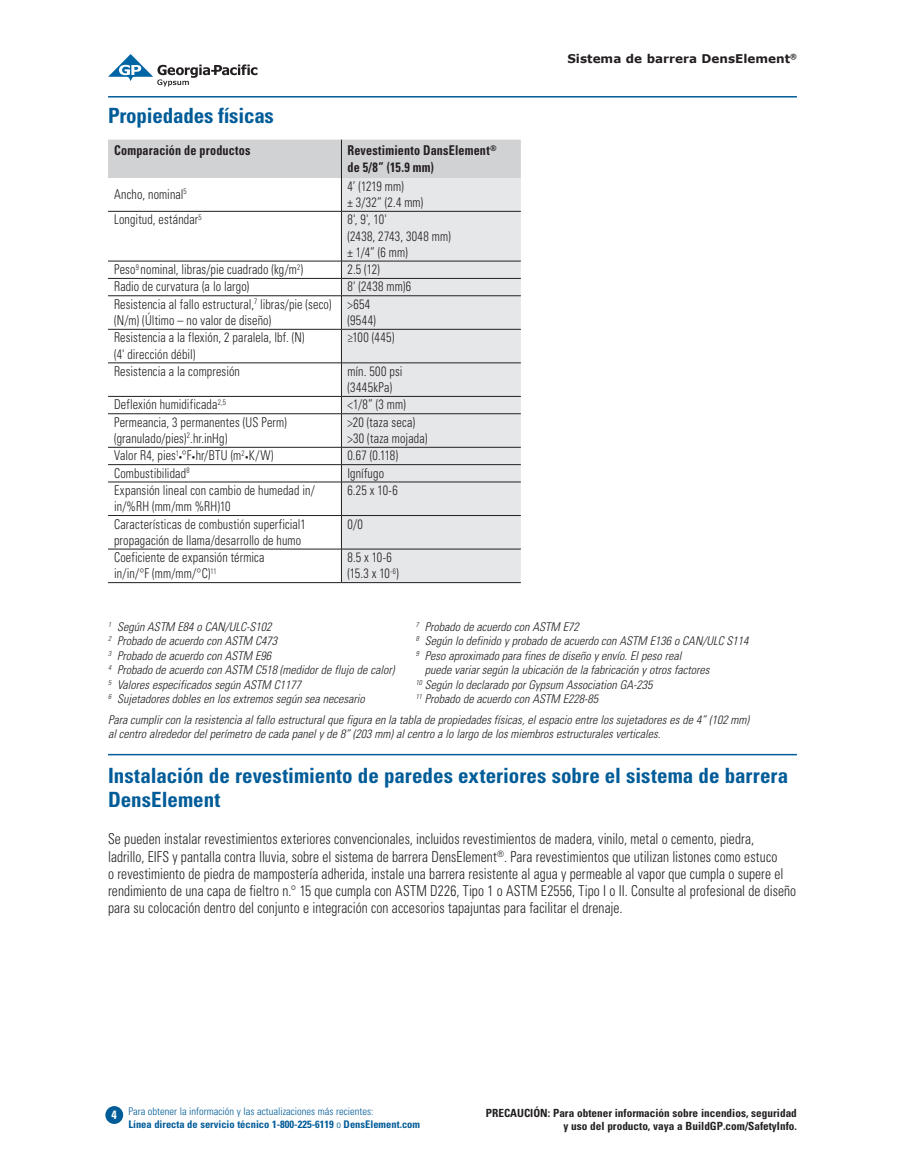
<style>
.page{position:relative;width:905px;height:1175px;background:#fff}
.page>*{position:absolute;margin:0;border:0;box-sizing:border-box;transform-origin:0 0}
.t1{font:700 condensed 21px/24px "Univers LT Std";color:#005c98}
.t2{font:300 condensed 15px/17.2px "Univers LT Std";letter-spacing:.005em;color:#231f20;scale:.9 1}
.t3{font:300 condensed 13.5px/16.2px "Univers LT Std";letter-spacing:.01em;color:#231f20;scale:.9 1}
.t4{font:700 condensed 13.5px/16.2px "Univers LT Std";letter-spacing:.015em;color:#231f20;scale:.9 1}
.t5{font:italic 300 condensed 12px/14.4px "Univers LT Std";color:#231f20}
.t6{font:700 12px "Verdana";color:#231f20}
.t7{font:700 condensed 12px "Univers LT Std";color:#fff}
.t8{font:700 condensed 11.25px/13.5px "Univers LT Std";color:#231f20;text-align:right}
.t9{font:700 condensed 10.5px/12.6px "Univers LT Std";color:#005c98}
.s1{font-size:7.5px}
.s2{font-weight:300}
</style>
<div class="page">
<svg style="left:108px;top:54px;width:149px;height:32px"></svg>
<hr style="left:108px;top:96px;width:688px;height:2px;background:#005c98">
<div style="left:106px;top:1106px;width:16px;height:17px;background:#005c98;border-radius:50%"></div>
<div style="left:105px;top:1106px;width:18px;height:17px;border:2px solid #005c98;border-radius:50%"></div>
<div style="left:108px;top:140px;width:413px;height:38px;background:#d1d2d4"></div>
<div style="left:342px;top:178px;width:179px;height:404px;background:#e6e7e9"></div>
<hr style="left:108px;top:211px;width:233px;height:1px;background:#231f20">
<hr style="left:341px;top:211px;width:180px;height:1px;background:#231f20">
<hr style="left:108px;top:261px;width:233px;height:1px;background:#231f20">
<hr style="left:341px;top:261px;width:180px;height:1px;background:#231f20">
<hr style="left:108px;top:278px;width:233px;height:1px;background:#231f20">
<hr style="left:341px;top:278px;width:180px;height:1px;background:#231f20">
<hr style="left:108px;top:295px;width:233px;height:1px;background:#231f20">
<hr style="left:341px;top:295px;width:180px;height:1px;background:#231f20">
<hr style="left:108px;top:329px;width:233px;height:1px;background:#231f20">
<hr style="left:341px;top:329px;width:180px;height:1px;background:#231f20">
<hr style="left:108px;top:362px;width:233px;height:1px;background:#231f20">
<hr style="left:341px;top:362px;width:180px;height:1px;background:#231f20">
<hr style="left:108px;top:396px;width:233px;height:1px;background:#231f20">
<hr style="left:341px;top:396px;width:180px;height:1px;background:#231f20">
<hr style="left:108px;top:413px;width:233px;height:1px;background:#231f20">
<hr style="left:341px;top:413px;width:180px;height:1px;background:#231f20">
<hr style="left:108px;top:447px;width:233px;height:1px;background:#231f20">
<hr style="left:341px;top:447px;width:180px;height:1px;background:#231f20">
<hr style="left:108px;top:464px;width:233px;height:1px;background:#231f20">
<hr style="left:341px;top:464px;width:180px;height:1px;background:#231f20">
<hr style="left:108px;top:482px;width:233px;height:1px;background:#231f20">
<hr style="left:341px;top:482px;width:180px;height:1px;background:#231f20">
<hr style="left:108px;top:515px;width:233px;height:1px;background:#231f20">
<hr style="left:341px;top:515px;width:180px;height:1px;background:#231f20">
<hr style="left:108px;top:549px;width:233px;height:1px;background:#231f20">
<hr style="left:341px;top:549px;width:180px;height:1px;background:#231f20">
<hr style="left:108px;top:582px;width:233px;height:1px;background:#231f20">
<hr style="left:341px;top:582px;width:180px;height:1px;background:#231f20">
<hr style="left:341px;top:140px;width:1px;height:38px;background:#231f20">
<hr style="left:341px;top:178px;width:1px;height:33px;background:#231f20">
<hr style="left:341px;top:211px;width:1px;height:50px;background:#231f20">
<svg style="left:341px;top:261px;width:1px;height:34px"></svg>
<hr style="left:341px;top:296px;width:1px;height:33px;background:#231f20">
<hr style="left:341px;top:329px;width:1px;height:33px;background:#231f20">
<hr style="left:341px;top:363px;width:1px;height:33px;background:#231f20">
<svg style="left:341px;top:396px;width:1px;height:17px"></svg>
<hr style="left:341px;top:414px;width:1px;height:33px;background:#231f20">
<svg style="left:341px;top:447px;width:1px;height:35px"></svg>
<hr style="left:341px;top:482px;width:1px;height:33px;background:#231f20">
<hr style="left:341px;top:516px;width:1px;height:33px;background:#231f20">
<hr style="left:341px;top:549px;width:1px;height:33px;background:#231f20">
<hr style="left:108px;top:754px;width:688px;height:1px;background:#005c98">
<h1 class="t1" style="left:108px;top:104px;width:167px">Propiedades físicas</h1>
<p class="t4" style="left:114px;top:142px;width:153px">Comparación de productos</p>
<p class="t4" style="left:347px;top:142px;width:167px">Revestimiento DansElement<sup>® </sup>de 5/8” (15.9 mm)</p>
<p class="t3" style="left:114px;top:186px;width:82px">Ancho, nominal<sup>5</sup></p>
<p class="t3" style="left:347px;top:178px;width:86px">4’ (1219 mm)<br>± 3/32” (2.4 mm)</p>
<p class="t3" style="left:114px;top:211px;width:99px">Longitud, estándar<sup>5</sup></p>
<p class="t3" style="left:347px;top:211px;width:116px">8', 9', 10'<br>(2438, 2743, 3048 mm) ± 1/4” (6 mm)</p>
<p class="t3" style="left:114px;top:261px;width:212px">Peso<sup>9</sup> nominal, libras/pie cuadrado (kg/m<sup>2</sup>)</p>
<p class="t3" style="left:347px;top:261px;width:37px">2.5 (12)</p>
<p class="t3" style="left:114px;top:278px;width:152px">Radio de curvatura (a lo largo)</p>
<p class="t3" style="left:347px;top:278px;width:72px">8' (2438 mm)6</p>
<p class="t3" style="left:114px;top:296px;width:243px">Resistencia al fallo estructural,<sup>7</sup> libras/pie (seco) (N/m) (Último – no valor de diseño)</p>
<p class="t3" style="left:347px;top:296px;width:33px">&gt;654 (9544)</p>
<p class="t3" style="left:114px;top:329px;width:213px">Resistencia a la flexión, 2 paralela, lbf. (N) (4' dirección débil)</p>
<p class="t3" style="left:347px;top:329px;width:54px">≥100 (445)</p>
<p class="t3" style="left:114px;top:363px;width:141px">Resistencia a la compresión</p>
<p class="t3" style="left:347px;top:363px;width:63px">mín. 500 psi (3445kPa)</p>
<p class="t3" style="left:114px;top:396px;width:126px">Deflexión humidificada<sup>2,5</sup></p>
<p class="t3" style="left:347px;top:396px;width:66px">&lt;1/8” (3 mm)</p>
<p class="t3" style="left:114px;top:414px;width:193px">Permeancia, 3 permanentes (US Perm) (granulado/pies)<sup>2</sup>.hr.inHg)</p>
<p class="t3" style="left:347px;top:414px;width:90px">&gt;20 (taza seca) &gt;30 (taza mojada)</p>
<p class="t3" style="left:114px;top:447px;width:179px">Valor R4, pies<sup>1</sup><span class="s1">•</span>°F<span class="s1">•</span>hr/BTU (m<sup>2</sup><span class="s1">•</span>K/W)</p>
<p class="t3" style="left:347px;top:447px;width:58px">0.67 (0.118)</p>
<p class="t3" style="left:114px;top:465px;width:85px">Combustibilidad<sup>8</sup></p>
<p class="t3" style="left:347px;top:465px;width:42px">Ignífugo</p>
<p class="t3" style="left:114px;top:482px;width:224px">Expansión lineal con cambio de humedad in/ in/%RH (mm/mm %RH)10</p>
<p class="t3" style="left:347px;top:482px;width:57px">6.25 x 10-6</p>
<p class="t3" style="left:114px;top:515px;width:214px">Características de combustión superficial1 propagación de llama/desarrollo de humo</p>
<p class="t3" style="left:347px;top:515px;width:19px">0/0</p>
<p class="t3" style="left:114px;top:549px;width:169px">Coeficiente de expansión térmica in/in/°F (mm/mm/°C)<sup>11</sup></p>
<p class="t3" style="left:347px;top:549px;width:58px">8.5 x 10-6 (15.3 x 10<sup>-6</sup>)</p>
<p class="t6" style="left:567px;top:51px;width:231px">Sistema de barrera DensElement<sup>®</sup></p>
<p class="t5" style="left:108px;top:619px;width:288px"><sup>1</sup> Según ASTM E84 o CAN/ULC-S102<br><sup>2</sup> Probado de acuerdo con ASTM C473<br><sup>3</sup> Probado de acuerdo con ASTM E96<br><sup>4</sup> Probado de acuerdo con ASTM C518 (medidor de flujo de calor)<br><sup>5</sup> Valores especificados según ASTM C1177<br><sup>6</sup> Sujetadores dobles en los extremos según sea necesario</p>
<p class="t5" style="left:416px;top:619px;width:164px"><sup>7</sup> Probado de acuerdo con ASTM E72</p>
<p class="t5" style="left:416px;top:634px;width:334px"><sup>8</sup> Según lo definido y probado de acuerdo con ASTM E136 o CAN/ULC S114</p>
<p class="t5" style="left:416px;top:648px;width:267px"><sup>9</sup> Peso aproximado para fines de diseño y envío. El peso real</p>
<p class="t5" style="left:425px;top:663px;width:286px">puede variar según la ubicación de la fabricación y otros factores</p>
<p class="t5" style="left:416px;top:677px;width:238px"><sup>10</sup> Según lo declarado por Gypsum Association GA-235</p>
<p class="t5" style="left:416px;top:691px;width:184px"><sup>11</sup> Probado de acuerdo con ASTM E228-85</p>
<p class="t5" style="left:108px;top:712px;width:642px">Para cumplir con la resistencia al fallo estructural que figura en la tabla de propiedades físicas, el espacio entre los sujetadores es de 4” (102 mm) al centro alrededor del perímetro de cada panel y de 8” (203 mm) al centro a lo largo de los miembros estructurales verticales.</p>
<h1 class="t1" style="left:108px;top:763px;width:681px">Instalación de revestimiento de paredes exteriores sobre el sistema de barrera<br>DensElement</h1>
<p class="t2" style="left:108px;top:830px;width:766px">Se pueden instalar revestimientos exteriores convencionales, incluidos revestimientos de madera, vinilo, metal o cemento, piedra,<br>ladrillo, EIFS y pantalla contra lluvia, sobre el sistema de barrera DensElement<sup>®</sup>. Para revestimientos que utilizan listones como estuco<br>o revestimiento de piedra de mampostería adherida, instale una barrera resistente al agua y permeable al vapor que cumpla o supere el rendimiento de una capa de fieltro n.° 15 que cumpla con ASTM D226, Tipo 1 o ASTM E2556, Tipo I o II. Consulte al profesional de diseño para su colocación dentro del conjunto e integración con accesorios tapajuntas para facilitar el drenaje.</p>
<p class="t7" style="left:112px;top:1107px;width:7px">4</p>
<p class="t9" style="left:128px;top:1105px;width:293px"><span class="s2">Para obtener la información y las actualizaciones más recientes:<br></span>Línea directa de servicio técnico 1-800-225-6119 <span class="s2">o</span> DensElement.com</p>
<p class="t8" style="left:486px;top:1105px;width:312px">PRECAUCIÓN: Para obtener información sobre incendios, seguridad y uso del producto, vaya a BuildGP.com/SafetyInfo.</p>
</div>
